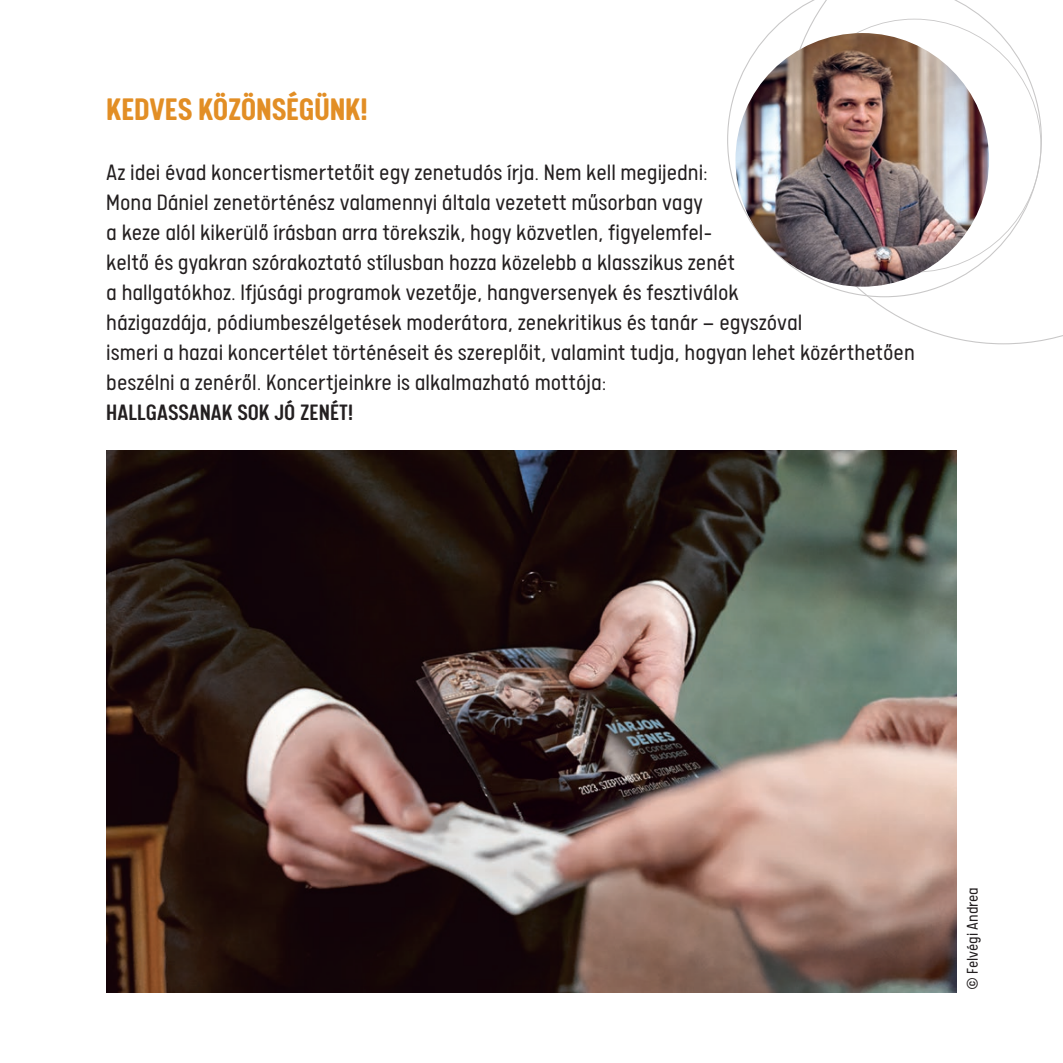
<style>
.page{position:relative;width:1063px;height:1063px;background:#fff}
.page>*{position:absolute;margin:0;border:0;box-sizing:border-box;transform-origin:0 0}
.t1{font:700 35px "Calps";letter-spacing:-.01em;color:#e28e25}
.t2{font:300 25px/30px "Calps Concerto";color:#231f20}
.t3{font:500 25px "Calps Concerto";color:#231f20}
.t4{font:300 17.5px "Calps Concerto";color:#231f20}
</style>
<div class="page">
<img style="left:106px;top:450px;width:851px;height:542px">
<svg style="left:727px;top:18px;width:58px;height:244px"></svg>
<svg style="left:785px;top:0;width:278px;height:344px"></svg>
<img style="left:735px;top:33px;width:254px;height:254px;border-radius:127px">
<h1 class="t1" style="left:106px;top:88px;width:263px">KEDVES KÖZÖNSÉGÜNK!</h1>
<p class="t2" style="left:106px;top:156px;width:810px">Az idei évad koncertismertetőit egy zenetudós írja. Nem kell megijedni:<br>Mona Dániel zenetörténész valamennyi általa vezetett műsorban vagy<br>a keze alól kikerülő írásban arra törekszik, hogy közvetlen, figyelemfel-<br>keltő és gyakran szórakoztató stílusban hozza közelebb a klasszikus zenét<br>a hallgatókhoz. Ifjúsági programok vezetője, hangversenyek és fesztiválok<br>házigazdája, pódiumbeszélgetések moderátora, zenekritikus és tanár – egyszóval<br>ismeri a hazai koncertélet történéseit és szereplőit, valamint tudja, hogyan lehet közérthetően beszélni a zenéről. Koncertjeinkre is alkalmazható mottója:</p>
<p class="t3" style="left:106px;top:398px;width:248px">HALLGASSANAK SOK JÓ ZENÉT!</p>
<p class="t4" style="left:963px;top:990px;width:104px;rotate:-90deg">© Felvégi Andrea</p>
</div>
